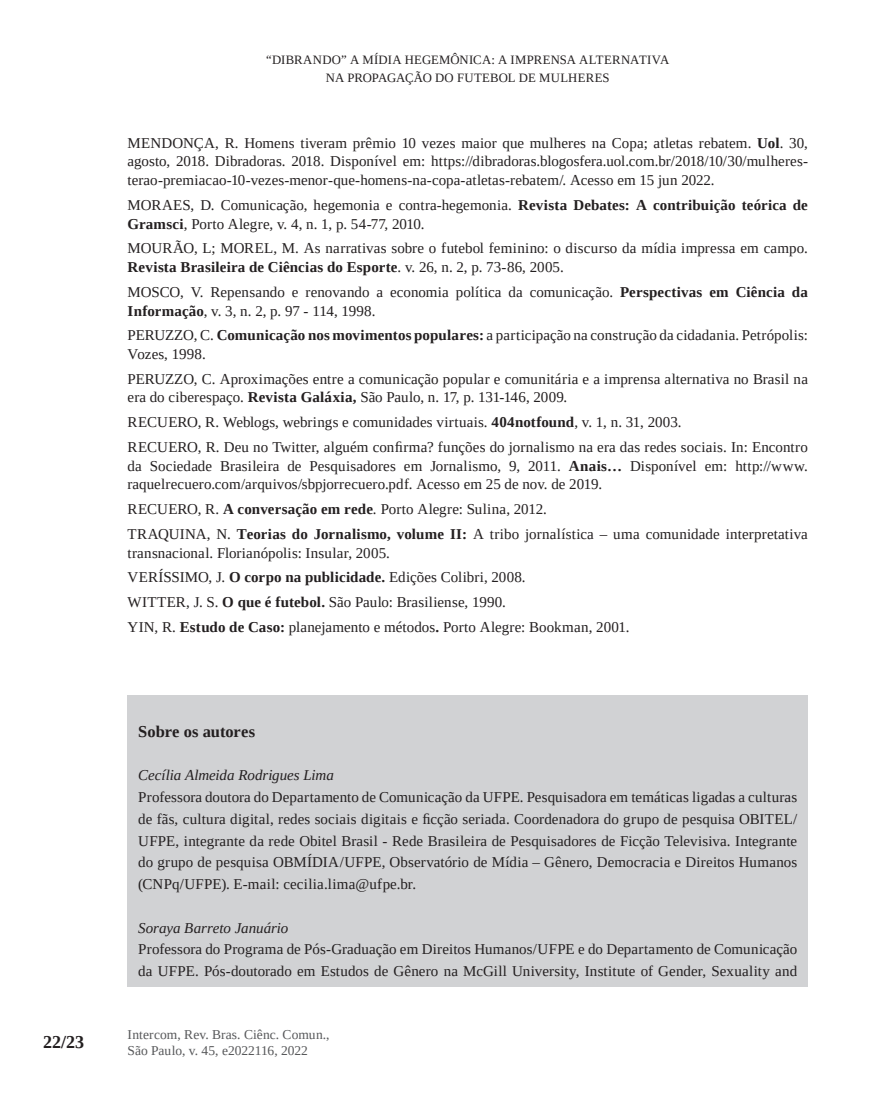
<style>
.page{position:relative;width:893px;height:1106px;background:#fff}
.page>*{position:absolute;margin:0;border:0;box-sizing:border-box;transform-origin:0 0}
.t1{font:700 18px "Liberation Serif";color:#231f20}
.t2{font:700 16.5px "Liberation Serif";color:#231f20}
.t3{font:15px/18.8px "Liberation Serif";letter-spacing:.005em;color:#231f20}
.t4{font:italic 15px "Liberation Serif";letter-spacing:-.005em;color:#231f20}
.t5{font:13.5px/16.2px "Liberation Serif";letter-spacing:.005em;color:#57585a}
.t6{font:12.75px/18px "Liberation Serif";letter-spacing:.01em;color:#231f20;text-align:center}
.s1{font-weight:700}
.s2{font-style:italic}
</style>
<div class="page">
<div style="left:128px;top:695px;width:680px;height:291px;background:#d1d2d4"></div>
<p class="t1" style="left:43px;top:1030px;width:43px">22/23</p>
<p class="t6" style="left:266px;top:51px;width:404px">“DIBRANDO” A MÍDIA HEGEMÔNICA: A IMPRENSA ALTERNATIVA<br>NA PROPAGAÇÃO DO FUTEBOL DE MULHERES</p>
<p class="t3" style="left:128px;top:133px;width:682px;text-align:justify">MENDONÇA, R. Homens tiveram prêmio 10 vezes maior que mulheres na Copa; atletas rebatem. <span class="s1">Uol</span>. 30, agosto, 2018. Dibradoras. 2018. Disponível em: https://dibradoras.blogosfera.uol.com.br/2018/10/30/mulheres&shy;terao-premiacao-10-vezes-menor-que-homens-na-copa-atletas-rebatem/. Acesso em 15 jun 2022.</p>
<p class="t3" style="left:128px;top:195px;width:682px">MORAES, D. Comunicação, hegemonia e contra-hegemonia. <span class="s1">Revista Debates: A contribuição teórica de<br>Gramsci</span>, Porto Alegre, v. 4, n. 1, p. 54-77, 2010.</p>
<p class="t3" style="left:128px;top:239px;width:682px">MOURÃO, L; MOREL, M. As narrativas sobre o futebol feminino: o discurso da mídia impressa em campo.<br><span class="s1">Revista Brasileira de Ciências do Esporte</span>. v. 26, n. 2, p. 73-86, 2005.</p>
<p class="t3" style="left:128px;top:282px;width:682px">MOSCO, V. Repensando e renovando a economia política da comunicação. <span class="s1">Perspectivas em Ciência da<br>Informação</span>, v. 3, n. 2, p. 97 - 114, 1998.</p>
<p class="t3" style="left:128px;top:326px;width:682px">PERUZZO, C. <span class="s1">Comunicação nos movimentos populares:</span> a participação na construção da cidadania. Petrópolis:<br>Vozes, 1998.</p>
<p class="t3" style="left:128px;top:369px;width:682px">PERUZZO, C. Aproximações entre a comunicação popular e comunitária e a imprensa alternativa no Brasil na era do ciberespaço. <span class="s1">Revista Galáxia,</span> São Paulo, n. 17, p. 131-146, 2009.</p>
<p class="t3" style="left:128px;top:410px;width:682px;line-height:24.8px">RECUERO, R. Weblogs, webrings e comunidades virtuais. <span class="s1">404notfound</span>, v. 1, n. 31, 2003.<br>RECUERO, R. Deu no Twitter, alguém confirma? funções do jornalismo na era das redes sociais. In: Encontro</p>
<p class="t3" style="left:128px;top:456px;width:682px">da Sociedade Brasileira de Pesquisadores em Jornalismo, 9, 2011. <span class="s1">Anais…</span> Disponível em: http://www. raquelrecuero.com/arquivos/sbpjorrecuero.pdf. Acesso em 25 de nov. de 2019.</p>
<p class="t3" style="left:128px;top:496px;width:682px;line-height:24.8px">RECUERO, R. <span class="s1">A conversação em rede</span><span class="s2">.</span> Porto Alegre: Sulina, 2012<span class="s2">.<br></span>TRAQUINA, N. <span class="s1">Teorias do Jornalismo, volume II:</span> A tribo jornalística – uma comunidade interpretativa</p>
<p class="t3" style="left:128px;top:540px;width:504px;line-height:24.8px">transnacional. Florianópolis: Insular, 2005.<br>VERÍSSIMO, J. <span class="s1">O corpo na publicidade.</span> Edições Colibri, 2008.<br>WITTER, J. S. <span class="s1">O que é futebol.</span> São Paulo: Brasiliense, 1990.<br>YIN, R. <span class="s1">Estudo de Caso:</span> planejamento e métodos<span class="s1">.</span> Porto Alegre: Bookman, 2001.</p>
<p class="t2" style="left:138px;top:720px;width:118px">Sobre os autores</p>
<p class="t4" style="left:138px;top:765px;width:197px">Cecília Almeida Rodrigues Lima</p>
<p class="t3" style="left:138px;top:786px;width:661px;line-height:21.8px;text-align:justify">Professora doutora do Departamento de Comunicação da UFPE. Pesquisadora em temáticas ligadas a culturas de fãs, cultura digital, redes sociais digitais e ficção seriada. Coordenadora do grupo de pesquisa OBITEL/ UFPE, integrante da rede Obitel Brasil - Rede Brasileira de Pesquisadores de Ficção Televisiva. Integrante do grupo de pesquisa OBMÍDIA/UFPE, Observatório de Mídia – Gênero, Democracia e Direitos Humanos (CNPq/UFPE). E-mail: cecilia.lima@ufpe.br.</p>
<p class="t4" style="left:138px;top:918px;width:152px">Soraya Barreto Januário</p>
<p class="t3" style="left:138px;top:938px;width:661px;line-height:21.8px">Professora do Programa de Pós-Graduação em Direitos Humanos/UFPE e do Departamento de Comunicação da UFPE. Pós-doutorado em Estudos de Gênero na McGill University, Institute of Gender, Sexuality and</p>
<p class="t5" style="left:128px;top:1026px;width:204px">Intercom, Rev. Bras. Ciênc. Comun.,<br>São Paulo, v. 45, e2022116, 2022</p>
</div>
